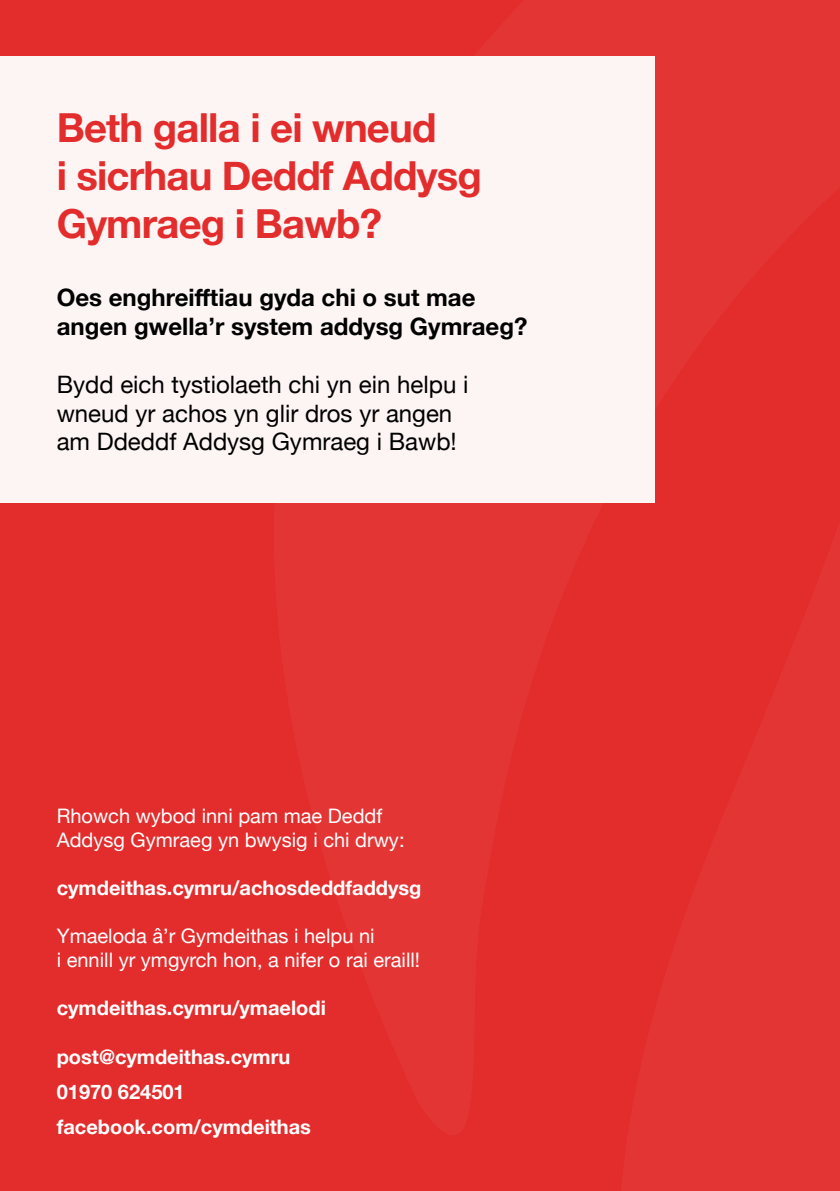
<style>
.page{position:relative;width:840px;height:1191px;background:#fff}
.page>*{position:absolute;margin:0;border:0;box-sizing:border-box;transform-origin:0 0}
.t1{font:700 40px/48px "Helvetica Neue";letter-spacing:-.02em;color:#e32c2c}
.t2{font:24px/28.8px "Helvetica Neue";color:#000}
.t3{font:700 24px/28.8px "Helvetica Neue";color:#000}
.t4{font:20px/24px "Helvetica Neue";color:#fff}
.t5{font:700 20px/35.4px "Helvetica Neue";color:#fff}
</style>
<div class="page">
<div style="left:0;top:0;width:839px;height:1191px;background:#e32c2c"></div>
<div style="left:0;top:57px;width:654px;height:446px;background:#fdf4f4"></div>
<h1 class="t1" style="left:57px;top:105px;width:426px">Beth galla i ei wneud<br>i sicrhau Deddf Addysg<br>Gymraeg i Bawb?</h1>
<p class="t3" style="left:57px;top:284px;width:472px">Oes enghreifftiau gyda chi o sut mae angen gwella’r system addysg Gymraeg?</p>
<p class="t2" style="left:57px;top:371px;width:413px">Bydd eich tystiolaeth chi yn ein helpu i wneud yr achos yn glir dros yr angen am Ddeddf Addysg Gymraeg i Bawb!</p>
<p class="t4" style="left:57px;top:804px;width:349px">Rhowch wybod inni pam mae Deddf<br>Addysg Gymraeg yn bwysig i chi drwy:</p>
<p class="t5" style="left:57px;top:870px;width:366px">cymdeithas.cymru/achosdeddfaddysg</p>
<p class="t4" style="left:57px;top:924px;width:364px">Ymaeloda â’r Gymdeithas i helpu ni<br>i ennill yr ymgyrch hon, a nifer o rai eraill!</p>
<p class="t5" style="left:57px;top:990px;width:270px">cymdeithas.cymru/ymaelodi</p>
<p class="t5" style="left:57px;top:1039px;width:256px">post@cymdeithas.cymru<br>01970 624501 facebook.com/cymdeithas</p>
</div>
